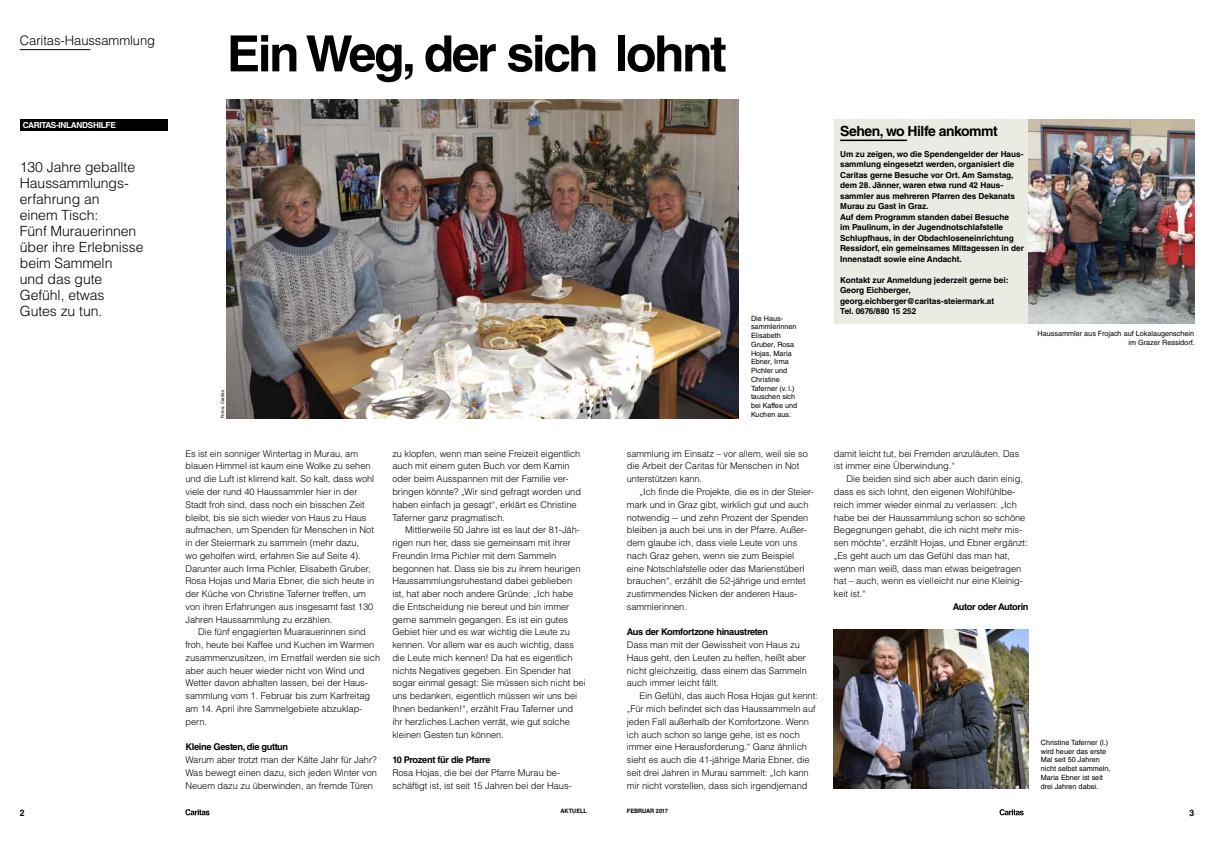
<style>
.page{position:relative;width:1214px;height:851px;background:#fff}
.page>*{position:absolute;margin:0;border:0;box-sizing:border-box;transform-origin:0 0}
.t1{font:700 50px "Helvetica LT Std";letter-spacing:-.05em;color:#000}
.t2{font:300 14px/16px "Helvetica LT Std";letter-spacing:-.005em;color:#000}
.t3{font:700 14px "Helvetica LT Std";letter-spacing:-.035em;color:#000}
.t4{font:300 13px "Helvetica LT Std";letter-spacing:-.005em;color:#000}
.t5{font:300 9.2px/12.8px "Helvetica LT Std";letter-spacing:-.005em;color:#000}
.t6{font:700 9.2px "Helvetica LT Std";letter-spacing:-.035em;color:#000}
.t7{font:700 9px "Helvetica LT Std";color:#000;scale:.95 1}
.t8{font:700 8.2px/10.5px "Helvetica LT Std";letter-spacing:-.005em;color:#000}
.t9{font:700 8.2px "Helvetica LT Std";letter-spacing:-.035em;color:#fff}
.t10{font:7.2px/8.8px "Helvetica LT Std";color:#000}
.t11{font:700 6px "Helvetica LT Std";color:#000;scale:.95 1}
.t12{font:4.5px "Helvetica LT Std";letter-spacing:.02em;color:#000}
</style>
<div class="page">
<svg style="left:185px;top:809px;width:24px;height:6px"></svg>
<svg style="left:999px;top:809px;width:24px;height:6px"></svg>
<hr style="left:20px;top:49px;width:70px;height:1px;background:#000">
<div style="left:20px;top:119px;width:147px;height:11px;background:#000"></div>
<div style="left:833px;top:119px;width:195px;height:204px;background:#ebeae3"></div>
<hr style="left:840px;top:139px;width:66px;height:2px;background:#000">
<img style="left:227px;top:99px;width:511px;height:319px">
<img style="left:833px;top:629px;width:195px;height:159px">
<img style="left:1028px;top:119px;width:165px;height:204px">
<h3 class="t4" style="left:20px;top:32px;width:137px">Caritas-Haussammlung</h3>
<p class="t9" style="left:23px;top:120px;width:95px">caritas-INLANDSHILFE</p>
<h2 class="t2" style="left:20px;top:159px;width:125px">130 Jahre geballte<br>Haussammlungs&shy;erfahrung an<br>einem Tisch:<br>Fünf Murauerinnen über ihre Erlebnisse beim Sammeln<br>und das gute<br>Gefühl, etwas<br>Gutes zu tun.</h2>
<h1 class="t1" style="left:227px;top:23px;width:501px">Ein Weg, der sich lohnt</h1>
<p class="t12" style="left:220px;top:418px;width:30px;rotate:-90deg">Fotos: Caritas</p>
<p class="t5" style="left:185px;top:447px;width:190px">Es ist ein sonniger Wintertag in Murau, am blauen Himmel ist kaum eine Wolke zu sehen und die Luft ist klirrend kalt. So kalt, dass wohl viele der rund 40 Haussammler hier in der Stadt froh sind, dass noch ein bisschen Zeit bleibt, bis sie sich wieder von Haus zu Haus aufmachen, um Spenden für Menschen in Not in der Steiermark zu sammeln (mehr dazu,<br>wo geholfen wird, erfahren Sie auf Seite 4).<br>Darunter auch Irma Pichler, Elisabeth Gruber, Rosa Hojas und Maria Ebner, die sich heute in der Küche von Christine Taferner treffen, um von ihren Erfahrungen aus insgesamt fast 130<br>Jahren Haussammlung zu erzählen.</p>
<p class="t5" style="left:185px;top:625px;width:196px;text-indent:13px">Die fünf engagierten Muarauerinnen sind froh, heute bei Kaffee und Kuchen im Warmen zusammenzusitzen, im Ernstfall werden sie sich aber auch heuer wieder nicht von Wind und Wetter davon abhalten lassen, bei der Haus&shy;sammlung vom 1. Februar bis zum Karfreitag am 14. April ihre Sammelgebiete abzuklap&shy;pern.</p>
<p class="t6" style="left:185px;top:741px;width:104px">Kleine Gesten, die guttun</p>
<p class="t5" style="left:185px;top:753px;width:193px;text-align:justify">Warum aber trotzt man der Kälte Jahr für Jahr?<br>Was bewegt einen dazu, sich jeden Winter von Neuem dazu zu überwinden, an fremde Türen</p>
<p class="t5" style="left:392px;top:447px;width:190px">zu klopfen, wenn man seine Freizeit eigentlich auch mit einem guten Buch vor dem Kamin oder beim Ausspannen mit der Familie ver&shy;bringen könnte? „Wir sind gefragt worden und haben einfach ja gesagt“, erklärt es Christine Taferner ganz pragmatisch.</p>
<p class="t5" style="left:392px;top:523px;width:195px;text-indent:13px">Mittlerweile 50 Jahre ist es laut der 81-Jäh&shy;rigen nun her, dass sie gemeinsam mit ihrer Freundin Irma Pichler mit dem Sammeln begonnen hat. Dass sie bis zu ihrem heurigen Haussammlungsruhestand dabei geblieben ist, hat aber noch andere Gründe: „Ich habe die Entscheidung nie bereut und bin immer gerne sammeln gegangen. Es ist ein gutes Gebiet hier und es war wichtig die Leute zu kennen. Vor allem war es auch wichtig, dass die Leute mich kennen! Da hat es eigentlich nichts Negatives gegeben. Ein Spender hat sogar einmal gesagt: Sie müssen sich nicht bei uns bedanken, eigentlich müssen wir uns bei Ihnen bedanken!“, erzählt Frau Taferner und<br>ihr herzliches Lachen verrät, wie gut solche kleinen Gesten tun können.</p>
<p class="t6" style="left:392px;top:754px;width:100px">10 Prozent für die Pfarre</p>
<p class="t5" style="left:392px;top:766px;width:181px">Rosa Hojas, die bei der Pfarre Murau be&shy;schäftigt ist, ist seit 15 Jahren bei der Haus-</p>
<p class="t10" style="left:751px;top:314px;width:48px">Die Haus&shy;sammlerinnen<br>Elisabeth<br>Gruber, Rosa<br>Hojas, Maria<br>Ebner, Irma<br>Pichler und<br>Christine<br>Taferner (v. l.) tauschen sich bei Kaffee und<br>Kuchen aus.</p>
<p class="t5" style="left:626px;top:447px;width:182px">sammlung im Einsatz – vor allem, weil sie so die Arbeit der Caritas für Menschen in Not unterstützen kann.</p>
<p class="t5" style="left:626px;top:485px;width:188px;text-indent:13px">„Ich finde die Projekte, die es in der Steier&shy;mark und in Graz gibt, wirklich gut und auch notwendig -- und zehn Prozent der Spenden bleiben ja auch bei uns in der Pfarre. Außer&shy;dem glaube ich, dass viele Leute von uns nach Graz gehen, wenn sie zum Beispiel eine Notschlafstelle oder das Marienstüberl brauchen“, erzählt die 52-jährige und erntet zustimmendes Nicken der anderen Haus&shy;sammlerinnen.</p>
<p class="t6" style="left:626px;top:626px;width:143px">Aus der Komfortzone hinaustreten</p>
<p class="t5" style="left:626px;top:638px;width:182px">Dass man mit der Gewissheit von Haus zu Haus geht, den Leuten zu helfen, heißt aber nicht gleichzeitig, dass einem das Sammeln auch immer leicht fällt.</p>
<p class="t5" style="left:626px;top:689px;width:192px;text-indent:13px">Ein Gefühl, das auch Rosa Hojas gut kennt: „Für mich befindet sich das Haussammeln auf jeden Fall außerhalb der Komfortzone. Wenn ich auch schon so lange gehe, ist es noch immer eine Herausforderung.“ Ganz ähnlich sieht es auch die 41-jährige Maria Ebner, die seit drei Jahren in Murau sammelt: „Ich kann mir nicht vorstellen, dass sich irgendjemand</p>
<h2 class="t3" style="left:840px;top:122px;width:159px">Sehen, wo Hilfe ankommt</h2>
<p class="t8" style="left:840px;top:148px;width:185px">Um zu zeigen, wo die Spendengelder der Haus&shy;sammlung eingesetzt werden, organisiert die Caritas gerne Besuche vor Ort. Am Samstag, dem 28. Jänner, waren etwa rund 42 Haus&shy;sammler aus mehreren Pfarren des Dekanats Murau zu Gast in Graz.<br>Auf dem Programm standen dabei Besuche<br>im Paulinum, in der Jugendnotschlafstelle Schlupfhaus, in der Obdachloseneinrichtung Ressidorf, ein gemeinsames Mittagessen in der Innenstadt sowie eine Andacht.</p>
<p class="t8" style="left:840px;top:274px;width:170px">Kontakt zur Anmeldung jederzeit gerne bei:<br>Georg Eichberger, georg.eichberger@caritas-steiermark.at<br>Tel. 0676/880 15 252</p>
<p class="t10" style="left:1037px;top:329px;width:158px;text-align:right">Haussammler aus Frojach auf Lokalaugenschein im Grazer Ressidorf.</p>
<p class="t5" style="left:833px;top:447px;width:187px">damit leicht tut, bei Fremden anzuläuten. Das ist immer eine Überwindung.“</p>
<p class="t5" style="left:833px;top:472px;width:195px;text-indent:13px">Die beiden sind sich aber auch darin einig, dass es sich lohnt, den eigenen Wohlfühlbe&shy;reich immer wieder einmal zu verlassen: „Ich habe bei der Haussammlung schon so schöne Begegnungen gehabt, die ich nicht mehr mis&shy;sen möchte“, erzählt Hojas, und Ebner ergänzt: „Es geht auch um das Gefühl das man hat, wenn man weiß, dass man etwas beigetragen hat – auch, wenn es vielleicht nur eine Kleinig&shy;keit ist.“</p>
<p class="t6" style="left:952px;top:601px;width:77px">Autor oder Autorin</p>
<p class="t10" style="left:1040px;top:737px;width:71px">Christine Taferner (l.) wird heuer das erste<br>Mal seit 50 Jahren nicht selbst sammeln,<br>Maria Ebner ist seit drei Jahren dabei.</p>
<p class="t7" style="left:20px;top:806px;width:7px">2</p>
<p class="t11" style="left:560px;top:807px;width:29px">aktuell</p>
<p class="t11" style="left:626px;top:807px;width:45px">februar 2017</p>
<p class="t7" style="left:1189px;top:806px;width:7px">3</p>
</div>
